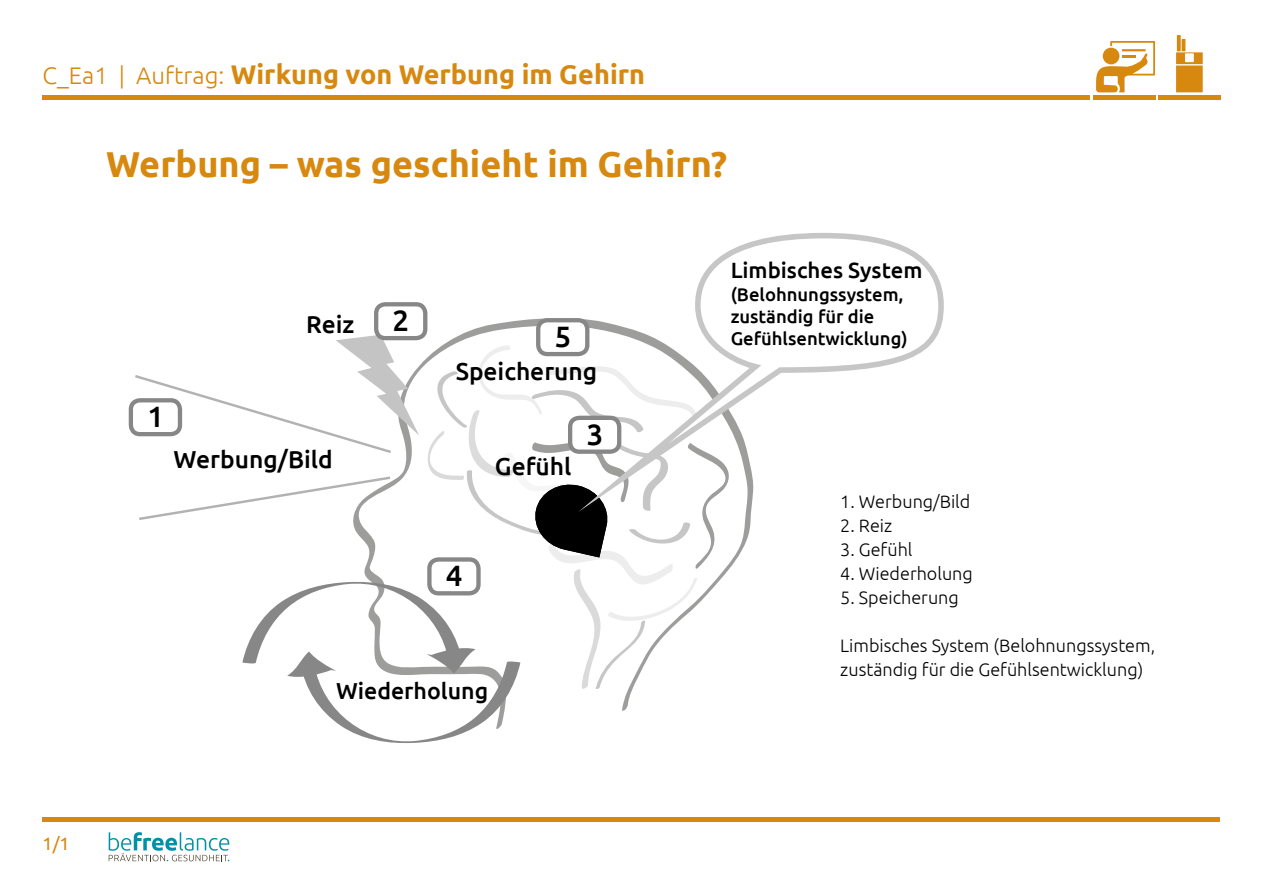
<style>
.page{position:relative;width:1263px;height:893px;background:#fff}
.page>*{position:absolute;margin:0;border:0;box-sizing:border-box;transform-origin:0 0}
.t1{font:700 36px "Ubuntu";color:#d7880f}
.t2{font:500 29.4px "Ubuntu";color:#000}
.t3{font:700 27px "Ubuntu";color:#d7880f}
.t4{font:500 24.6px "Ubuntu";color:#000}
.t5{font:500 23.1px "Ubuntu";color:#000}
.t6{font:500 22.05px "Ubuntu";color:#000}
.t7{font:500 18.45px/22px "Ubuntu";color:#000}
.t8{font:300 18px/24px "Ubuntu";color:#000}
.t9{font:18px "Ubuntu";color:#d7880f}
.s1{font-weight:300;font-size:24px}
</style>
<div class="page">
<svg style="left:426px;top:318px;width:325px;height:249px"></svg>
<svg style="left:134px;top:335px;width:597px;height:408px"></svg>
<div style="left:374px;top:302px;width:53px;height:38px;border:4px solid #878787;border-radius:9px"></div>
<div style="left:538px;top:320px;width:49px;height:34px;background:#fff;border-radius:9px"></div>
<div style="left:536px;top:318px;width:53px;height:38px;border:4px solid #878787;border-radius:9px"></div>
<div style="left:570px;top:418px;width:49px;height:34px;background:#fff;border-radius:9px"></div>
<div style="left:568px;top:416px;width:53px;height:38px;border:4px solid #878787;border-radius:9px"></div>
<div style="left:429px;top:559px;width:49px;height:34px;background:#fff;border-radius:9px"></div>
<div style="left:427px;top:557px;width:54px;height:38px;border:4px solid #878787;border-radius:9px"></div>
<div style="left:131px;top:400px;width:49px;height:34px;background:#fff;border-radius:9px"></div>
<div style="left:129px;top:398px;width:53px;height:38px;border:4px solid #878787;border-radius:9px"></div>
<svg style="left:578px;top:233px;width:366px;height:279px"></svg>
<svg style="left:109px;top:832px;width:120px;height:29px"></svg>
<div style="left:1158px;top:95px;width:62px;height:5px;background:#d7880f"></div>
<svg style="left:1181px;top:39px;width:4px;height:12px"></svg>
<svg style="left:1177px;top:35px;width:4px;height:16px"></svg>
<svg style="left:1176px;top:52px;width:27px;height:40px"></svg>
<div style="left:43px;top:95px;width:1047px;height:5px;background:#d7880f"></div>
<hr style="left:43px;top:817px;width:1177px;height:4px;background:#d7880f">
<div style="left:1093px;top:95px;width:62px;height:5px;background:#d7880f"></div>
<svg style="left:1096px;top:41px;width:59px;height:51px"></svg>
<h3 class="t3" style="left:43px;top:58px;width:604px"><span class="s1">C_Ea1 | Auftrag:</span> Wirkung von Werbung im Gehirn</h3>
<h1 class="t1" style="left:106px;top:142px;width:622px">Werbung – was geschieht im Gehirn?</h1>
<p class="t9" style="left:43px;top:833px;width:29px">1/1</p>
<h3 class="t4" style="left:306px;top:309px;width:50px">Reiz</h3>
<h2 class="t2" style="left:147px;top:398px;width:18px">1</h2>
<h3 class="t4" style="left:174px;top:443px;width:161px">Werbung/Bild</h3>
<h2 class="t2" style="left:392px;top:302px;width:18px">2</h2>
<h2 class="t2" style="left:554px;top:318px;width:18px">5</h2>
<h3 class="t4" style="left:456px;top:356px;width:143px">Speicherung</h3>
<h3 class="t4" style="left:495px;top:450px;width:78px">Gefühl</h3>
<h2 class="t2" style="left:586px;top:416px;width:18px">3</h2>
<h2 class="t2" style="left:446px;top:557px;width:18px">4</h2>
<p class="t5" style="left:336px;top:676px;width:154px">Wiederholung</p>
<p class="t6" style="left:731px;top:257px;width:193px">Limbisches System</p>
<p class="t7" style="left:731px;top:282px;width:179px">(Belohnungssystem, zuständig für die<br>Gefühlsentwicklung)</p>
<p class="t8" style="left:840px;top:489px;width:132px">1. Werbung/Bild</p>
<p class="t8" style="left:840px;top:513px;width:54px">2. Reiz</p>
<p class="t8" style="left:840px;top:537px;width:74px">3. Gefühl</p>
<p class="t8" style="left:840px;top:561px;width:134px">4. Wiederholung</p>
<p class="t8" style="left:840px;top:585px;width:120px">5. Speicherung</p>
<p class="t8" style="left:840px;top:633px;width:316px">Limbisches System (Belohnungssystem, zuständig für die Gefühlsentwicklung)</p>
</div>
